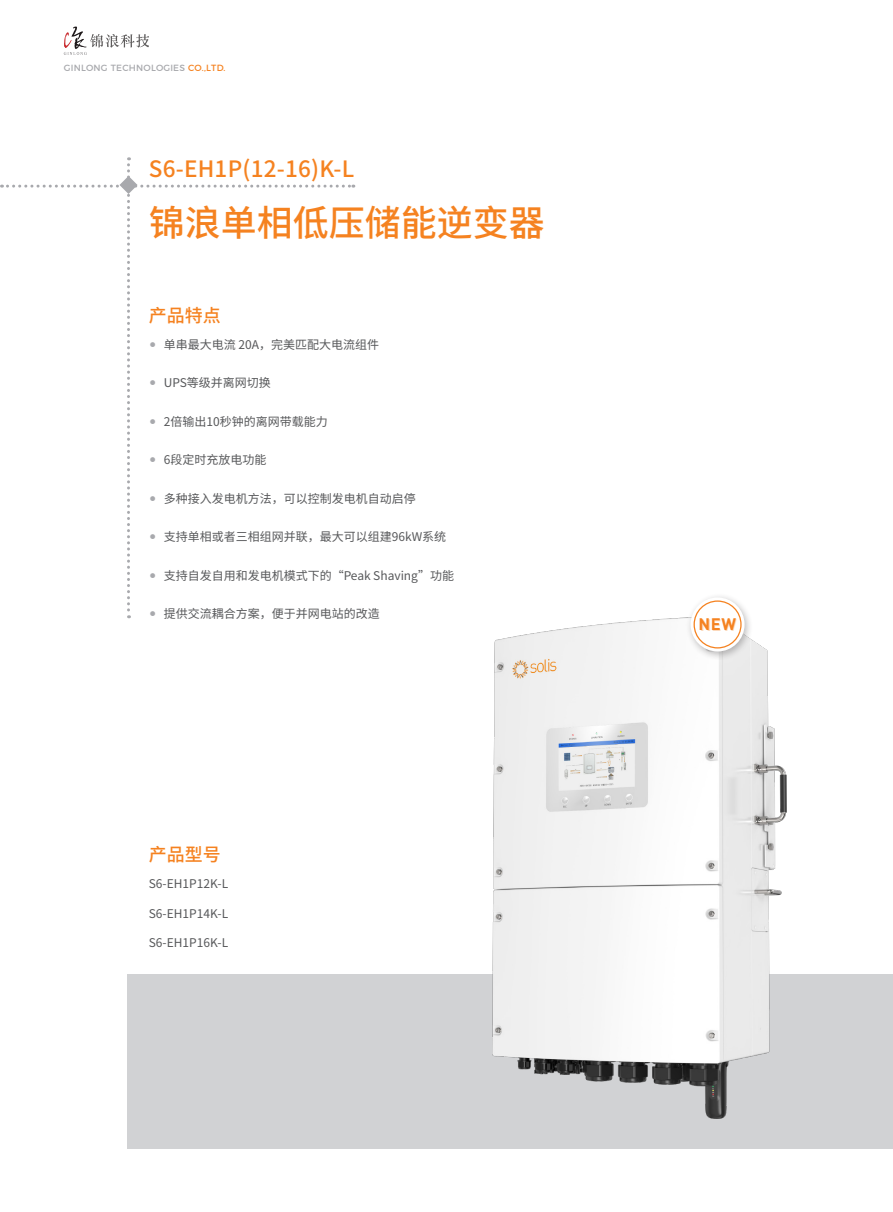
<style>
.page{position:relative;width:893px;height:1212px;background:#fff}
.page>*{position:absolute;margin:0;border:0;box-sizing:border-box;transform-origin:0 0}
.t1{font:500 36px "Source Han Sans SC";color:#f58220}
.t2{font:500 22.5px "Source Han Sans SC";letter-spacing:.01em;color:#f58220}
.t3{font:500 18px "Source Han Sans SC";color:#f58220}
.t4{font:700 16.5px "DIN Pro";color:#f58220}
.t5{font:12px "Source Han Sans SC";color:#57585a}
.t6{font:9px "Montserrat";letter-spacing:.025em;color:#a8a9ad}
.s1{color:#f58220}
.s2{color:#a8a9ad}
</style>
<div class="page">
<div style="left:128px;top:974px;width:765px;height:174px;background:#d1d2d4"></div>
<svg style="left:64px;top:27px;width:85px;height:28px"></svg>
<img style="left:493px;top:617px;width:294px;height:501px">
<div style="left:685px;top:593px;width:68px;height:66px;background:#231f20;opacity:.3"></div>
<svg style="left:691px;top:597px;width:54px;height:54px"></svg>
<div style="left:694px;top:601px;width:47px;height:47px;background:#fff;border-radius:50%"></div>
<div style="left:693px;top:600px;width:49px;height:48px;border:1px solid #f58220;border-radius:50%"></div>
<svg style="left:1px;top:157px;width:353px;height:461px"></svg>
<p class="t6" style="left:64px;top:61px;width:163px">GINLONG TECHNOLOGIES <span class="s1">CO.,LTD.</span></p>
<h2 class="t2" style="left:149px;top:156px;width:207px">S6-EH1P(12-16)K-L</h2>
<h1 class="t1" style="left:149px;top:202px;width:397px">锦浪单相低压储能逆变器</h1>
<h3 class="t3" style="left:149px;top:305px;width:73px">产品特点</h3>
<p class="t5" style="left:149px;top:337px;width:232px"><span class="s2">•</span> 单串最大电流 20A，完美匹配大电流组件</p>
<p class="t5" style="left:149px;top:376px;width:124px"><span class="s2">•</span> UPS等级并离网切换</p>
<p class="t5" style="left:149px;top:414px;width:180px"><span class="s2">•</span> 2倍输出10秒钟的离网带载能力</p>
<p class="t5" style="left:149px;top:453px;width:119px"><span class="s2">•</span> 6段定时充放电功能</p>
<p class="t5" style="left:149px;top:492px;width:268px"><span class="s2">•</span> 多种接入发电机方法，可以控制发电机自动启停</p>
<p class="t5" style="left:149px;top:530px;width:299px"><span class="s2">•</span> 支持单相或者三相组网并联，最大可以组建96kW系统</p>
<p class="t5" style="left:149px;top:569px;width:307px"><span class="s2">•</span> 支持自发自用和发电机模式下的“Peak Shaving”功能</p>
<p class="t5" style="left:149px;top:607px;width:232px"><span class="s2">•</span> 提供交流耦合方案，便于并网电站的改造</p>
<h3 class="t3" style="left:149px;top:845px;width:73px">产品型号</h3>
<p class="t5" style="left:149px;top:877px;width:81px">S6-EH1P12K-L</p>
<p class="t5" style="left:149px;top:906px;width:81px">S6-EH1P14K-L</p>
<p class="t5" style="left:149px;top:936px;width:81px">S6-EH1P16K-L</p>
<h3 class="t4" style="left:699px;top:613px;width:39px">NEW</h3>
</div>
